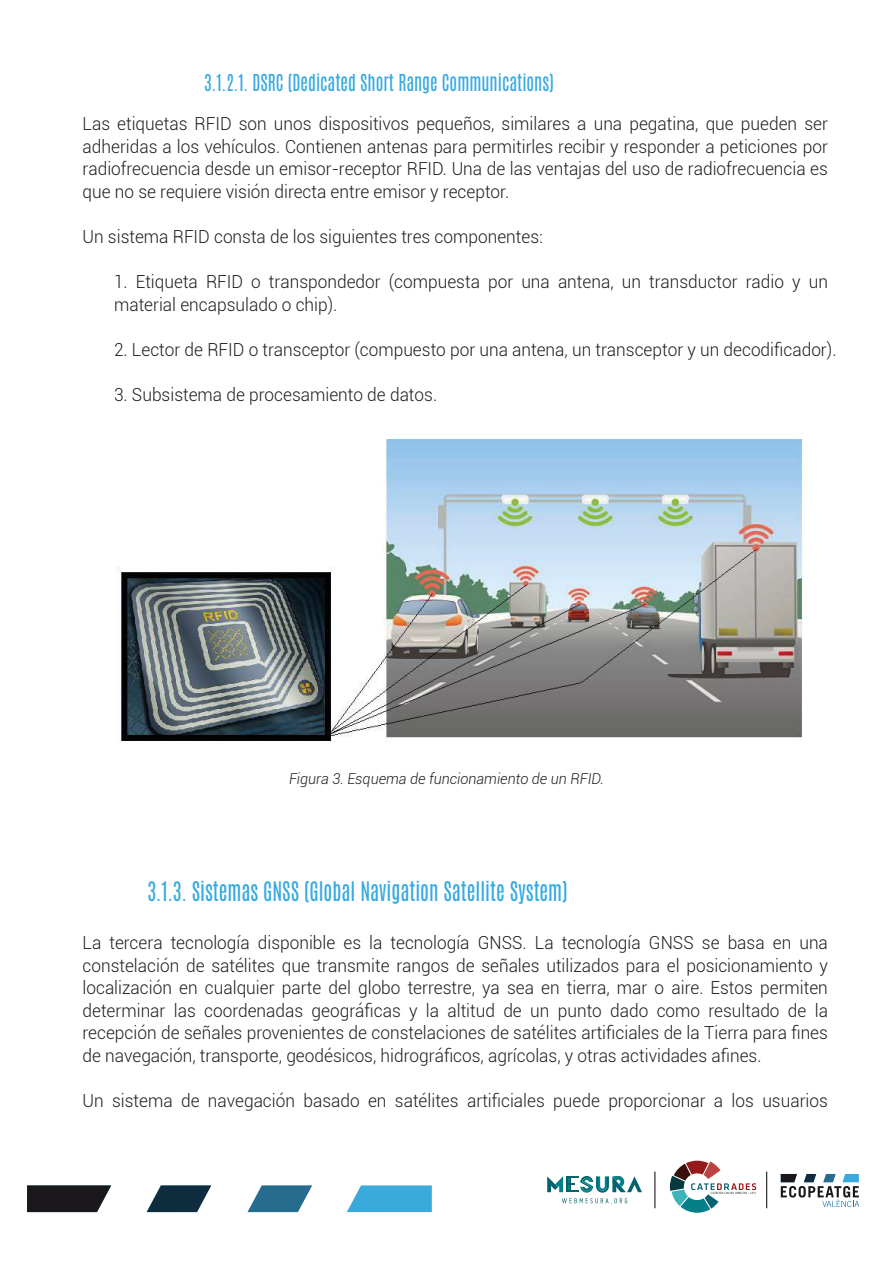
<style>
.page{position:relative;width:893px;height:1263px;background:#fff}
.page>*{position:absolute;margin:0;border:0;box-sizing:border-box;transform-origin:0 0}
.t1{font:22.5px "Antonio";color:#36a9e1;scale:.88 1}
.t2{font:19.5px "Antonio";color:#36a9e1;scale:.88 1}
.t3{font:300 18px/22.5px "Roboto";color:#1d1d1b;text-align:justify;scale:.96 1}
.t4{font:italic 300 15px "Roboto";color:#1d1d1b;scale:.96 1}
</style>
<div class="page">
<svg style="left:781px;top:1174px;width:78px;height:33px"></svg>
<svg style="left:547px;top:1176px;width:95px;height:28px"></svg>
<hr style="left:655px;top:1171px;width:1px;height:37px;background:#000">
<hr style="left:766px;top:1171px;width:1px;height:37px;background:#000">
<svg style="left:27px;top:1185px;width:405px;height:27px"></svg>
<svg style="left:670px;top:1161px;width:86px;height:52px"></svg>
<img style="left:116px;top:437px;width:687px;height:305px">
<p class="t2" style="left:204px;top:68px;width:399px">3.1.2.1. DSRC (Dedicated Short Range Communications)</p>
<p class="t3" style="left:83px;top:112px;width:778px">Las etiquetas RFID son unos dispositivos pequeños, similares a una pegatina, que pueden ser adheridas a los vehículos. Contienen antenas para permitirles recibir y responder a peticiones por radiofrecuencia desde un emisor-receptor RFID. Una de las ventajas del uso de radiofrecuencia es que no se requiere visión directa entre emisor y receptor.</p>
<p class="t3" style="left:83px;top:225px;width:481px">Un sistema RFID consta de los siguientes tres componentes:</p>
<p class="t3" style="left:114px;top:270px;width:745px">1. Etiqueta RFID o transpondedor (compuesta por una antena, un transductor radio y un material encapsulado o chip).</p>
<p class="t3" style="left:114px;top:337px;width:754px">2. Lector de RFID o transceptor (compuesto por una antena, un transceptor y un decodificador).</p>
<p class="t3" style="left:114px;top:382px;width:338px">3. Subsistema de procesamiento de datos.</p>
<p class="t4" style="left:289px;top:768px;width:330px">Figura 3. Esquema de funcionamiento de un RFID.</p>
<p class="t1" style="left:147px;top:874px;width:479px">3.1.3. Sistemas GNSS (Global Navigation Satellite System)</p>
<p class="t3" style="left:83px;top:931px;width:778px">La tercera tecnología disponible es la tecnología GNSS. La tecnología GNSS se basa en una constelación de satélites que transmite rangos de señales utilizados para el posicionamiento y localización en cualquier parte del globo terrestre, ya sea en tierra, mar o aire. Estos permiten determinar las coordenadas geográficas y la altitud de un punto dado como resultado de la recepción de señales provenientes de constelaciones de satélites artificiales de la Tierra para fines de navegación, transporte, geodésicos, hidrográficos, agrícolas, y otras actividades afines.</p>
<p class="t3" style="left:83px;top:1088px;width:778px">Un sistema de navegación basado en satélites artificiales puede proporcionar a los usuarios</p>
</div>
